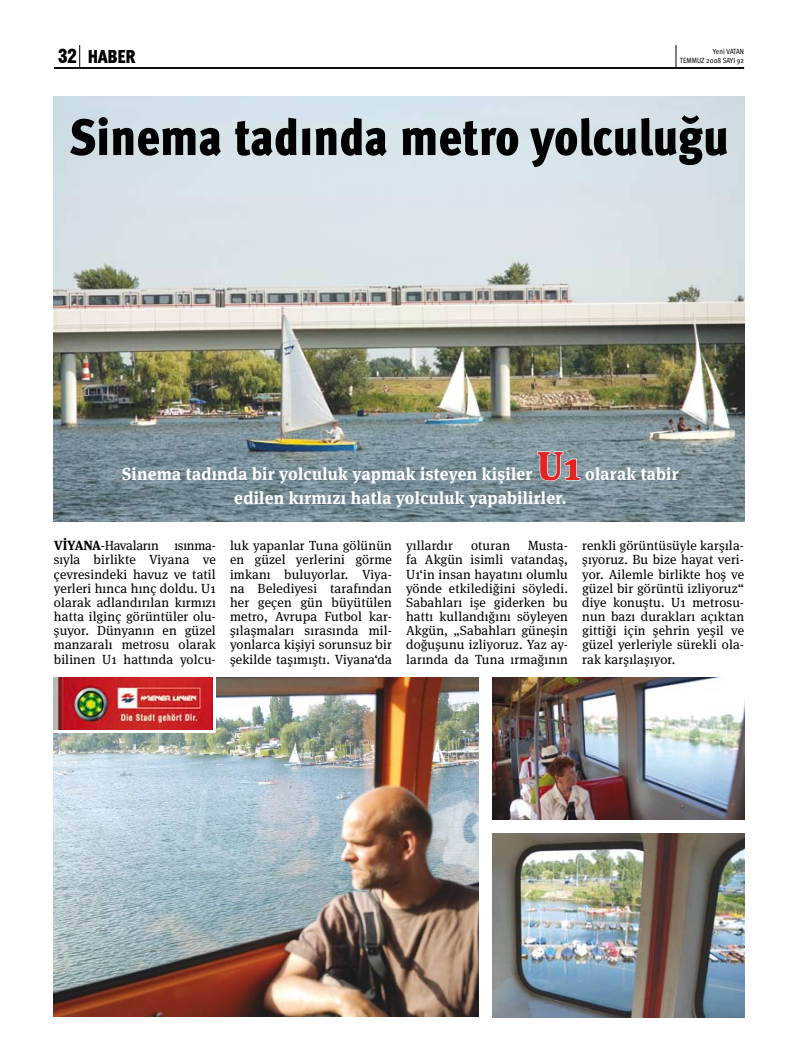
<style>
.page{position:relative;width:798px;height:1063px;background:#fff}
.page>*{position:absolute;margin:0;border:0;box-sizing:border-box;transform-origin:0 0}
.t1{font:900 51.25px "Meta Cond Pro";color:#000}
.t2{font:900 40px "Meta Serif Pro";color:#e32322;scale:.95 1}
.t3{font:900 18.75px "Meta Cond Pro";letter-spacing:-.015em;color:#000}
.t4{font:700 17.5px "Meta Serif Pro";letter-spacing:.015em;color:#fff;scale:.95 1}
.t5{font:13.25px/14.1px "Meta Serif Pro";letter-spacing:.01em;color:#000;text-align:justify}
.t6{font:7.5px/9px "Meta Cond Pro";letter-spacing:.005em;color:#000;text-align:right}
.s1{font-family:"Swiss 721 BT";font-stretch:condensed}
.s2{font-weight:700}
</style>
<div class="page">
<svg style="left:675px;top:45px;width:1px;height:22px"></svg>
<svg style="left:79px;top:45px;width:1px;height:22px"></svg>
<hr style="left:54px;top:67px;width:689px;height:2px;background:#000">
<img style="left:54px;top:97px;width:689px;height:425px">
<svg style="left:536px;top:451px;width:44px;height:31px"></svg>
<img style="left:54px;top:678px;width:424px;height:339px">
<img style="left:493px;top:834px;width:250px;height:184px">
<svg style="left:53px;top:677px;width:163px;height:56px"></svg>
<img style="left:54px;top:678px;width:158px;height:51px">
<img style="left:493px;top:678px;width:250px;height:142px">
<h3 class="t3" style="left:58px;top:44px;width:79px"><span class="s1">32</span> HABER</h3>
<p class="t6" style="left:679px;top:47px;width:66px">YENI VATAN<br>TEMMUZ 2008 SAYI 92</p>
<h1 class="t1" style="left:69px;top:104px;width:661px">Sinema tadında metro yolculuğu</h1>
<h2 class="t2" style="left:537px;top:433px;width:47px">U1</h2>
<h3 class="t4" style="left:122px;top:460px;width:433px">Sinema tadında bir yolculuk yapmak isteyen kişiler</h3>
<h3 class="t4" style="left:585px;top:460px;width:100px">olarak tabir</h3>
<h3 class="t4" style="left:234px;top:484px;width:351px">edilen kırmızı hatla yolculuk yapabilirler.</h3>
<p class="t5" style="left:54px;top:538px;width:163px"><span class="s2">VİYANA</span>-Havaların ısınma&shy;sıyla birlikte Viyana ve çevresindeki havuz ve tatil yerleri hınca hınç doldu. U1 olarak adlandırılan kırmızı hatta ilginç görüntüler olu&shy;şuyor. Dünyanın en güzel manzaralı metrosu olarak bilinen U1 hattında yolcu-</p>
<p class="t5" style="left:230px;top:538px;width:163px">luk yapanlar Tuna gölünün en güzel yerlerini görme imkanı buluyorlar. Viya&shy;na Belediyesi tarafından her geçen gün büyütülen metro, Avrupa Futbol kar&shy;şılaşmaları sırasında mil&shy;yonlarca kişiyi sorunsuz bir şekilde taşımıştı. Viyana‘da</p>
<p class="t5" style="left:406px;top:538px;width:48px">yıllardır</p>
<p class="t5" style="left:471px;top:538px;width:41px">oturan</p>
<p class="t5" style="left:406px;top:538px;width:163px;text-indent:122px">Musta&shy;fa Akgün isimli vatandaş, U1‘in insan hayatını olumlu yönde etkilediğini söyledi.<br>Sabahları işe giderken bu hattı kullandığını söyleyen Akgün, „Sabahları güneşin doğuşunu izliyoruz. Yaz ay&shy;larında da Tuna ırmağının</p>
<p class="t5" style="left:582px;top:538px;width:163px">renkli görüntüsüyle karşıla&shy;şıyoruz. Bu bize hayat veri&shy;yor. Ailemle birlikte hoş ve güzel bir görüntü izliyoruz“ diye konuştu. U1 metrosu&shy;nun bazı durakları açıktan gittiği için şehrin yeşil ve güzel yerleriyle sürekli ola&shy;rak karşılaşıyor.</p>
</div>
